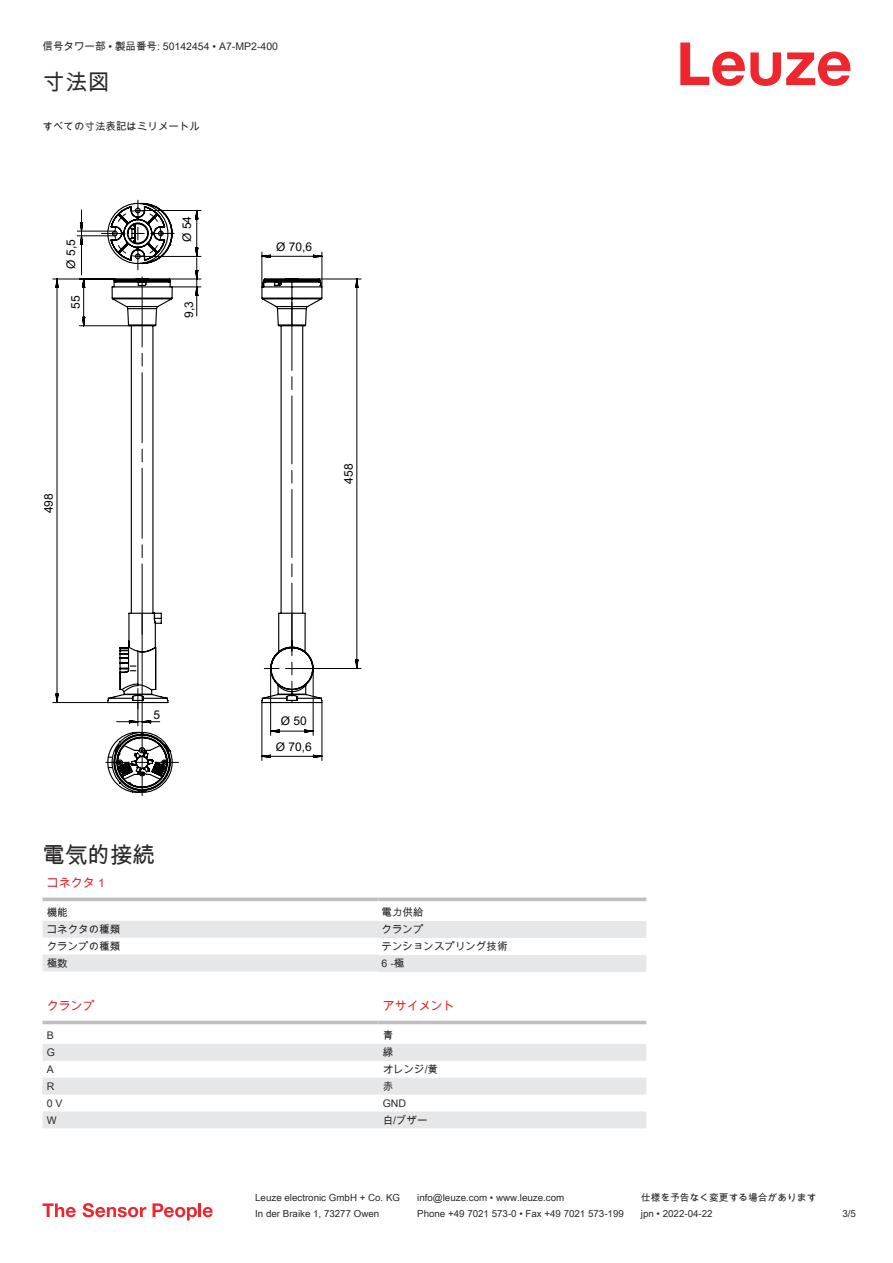
<style>
.page{position:relative;width:893px;height:1263px;background:#fff}
.page>*{position:absolute;margin:0;border:0;box-sizing:border-box;transform-origin:0 0}
.t1{font:22.5px "Arial Unicode MS";color:#2b292a}
.t2{font:12px "Arial";color:#000}
.t3{font:12px "Arial Unicode MS";color:#db2a30}
.t4{font:10.5px "Arial Unicode MS";color:#2b292a}
.t5{font:9.75px "Arial Unicode MS";color:#2b292a}
</style>
<div class="page">
<svg style="left:680px;top:43px;width:170px;height:43px"></svg>
<svg style="left:43px;top:921px;width:335px;height:50px"></svg>
<svg style="left:43px;top:897px;width:335px;height:4px"></svg>
<svg style="left:378px;top:897px;width:268px;height:4px"></svg>
<div style="left:378px;top:921px;width:268px;height:17px;background:#e6e7e9"></div>
<div style="left:378px;top:954px;width:268px;height:17px;background:#e6e7e9"></div>
<svg style="left:43px;top:1020px;width:603px;height:5px"></svg>
<svg style="left:43px;top:1044px;width:603px;height:84px;fill:#e6e7e9"></svg>
<hr style="left:43px;top:1021px;width:335px;height:3px;background:#bdbfc1">
<hr style="left:378px;top:1021px;width:268px;height:3px;background:#bdbfc1">
<svg style="left:43px;top:1203px;width:33px;height:14px"></svg>
<svg style="left:83px;top:1203px;width:63px;height:14px"></svg>
<svg style="left:153px;top:1203px;width:44px;height:17px"></svg>
<hr style="left:198px;top:1203px;width:3px;height:14px;background:#ed272d">
<svg style="left:203px;top:1207px;width:10px;height:10px"></svg>
<svg style="left:52px;top:278px;width:309px;height:426px"></svg>
<svg style="left:77px;top:200px;width:246px;height:596px"></svg>
<svg style="left:107px;top:202px;width:66px;height:591px"></svg>
<p class="t4" style="left:43px;top:39px;width:237px">信号タワー部 • 製品番号: 50142454 • A7-MP2-400</p>
<h1 class="t1" style="left:43px;top:66px;width:69px">寸法図</h1>
<p class="t4" style="left:43px;top:119px;width:159px">すべての寸法表記はミリメートル</p>
<p class="t2" style="left:66px;top:269px;width:31px;rotate:-90deg">Ø 5,5</p>
<p class="t2" style="left:182px;top:242px;width:28px;rotate:-90deg">Ø 54</p>
<p class="t2" style="left:71px;top:309px;width:15px;rotate:-90deg">55</p>
<p class="t2" style="left:184px;top:318px;width:18px;rotate:-90deg">9,3</p>
<p class="t2" style="left:44px;top:513px;width:22px;rotate:-90deg">498</p>
<p class="t2" style="left:154px;top:710px;width:8px">5</p>
<p class="t2" style="left:276px;top:242px;width:38px">Ø 70,6</p>
<p class="t2" style="left:344px;top:484px;width:22px;rotate:-90deg">458</p>
<p class="t2" style="left:281px;top:716px;width:28px">Ø 50</p>
<p class="t2" style="left:276px;top:742px;width:38px">Ø 70,6</p>
<h1 class="t1" style="left:43px;top:839px;width:114px">電気的接続</h1>
<p class="t3" style="left:47px;top:874px;width:60px">コネクタ 1</p>
<p class="t4" style="left:47px;top:905px;width:22px">機能</p>
<p class="t4" style="left:382px;top:905px;width:43px">電力供給</p>
<p class="t4" style="left:47px;top:922px;width:75px">コネクタの種類</p>
<p class="t4" style="left:382px;top:922px;width:43px">クランプ</p>
<p class="t4" style="left:47px;top:938px;width:75px">クランプの種類</p>
<p class="t4" style="left:382px;top:938px;width:127px">テンションスプリング技術</p>
<p class="t4" style="left:47px;top:955px;width:22px">極数</p>
<p class="t4" style="left:382px;top:955px;width:24px">6 -極</p>
<p class="t3" style="left:47px;top:997px;width:49px">クランプ</p>
<p class="t3" style="left:383px;top:997px;width:73px">アサイメント</p>
<p class="t4" style="left:47px;top:1028px;width:9px">B</p>
<p class="t4" style="left:383px;top:1028px;width:12px">青</p>
<p class="t4" style="left:47px;top:1045px;width:10px">G</p>
<p class="t4" style="left:383px;top:1045px;width:12px">緑</p>
<p class="t4" style="left:47px;top:1063px;width:9px">A</p>
<p class="t4" style="left:383px;top:1062px;width:57px">オレンジ/黄</p>
<p class="t4" style="left:47px;top:1080px;width:9px">R</p>
<p class="t4" style="left:383px;top:1078px;width:12px">赤</p>
<p class="t4" style="left:47px;top:1095px;width:17px">0 V</p>
<p class="t4" style="left:383px;top:1095px;width:25px">GND</p>
<p class="t4" style="left:47px;top:1114px;width:11px">W</p>
<p class="t4" style="left:383px;top:1112px;width:46px">白/ブザー</p>
<p class="t5" style="left:255px;top:1191px;width:146px">Leuze electronic GmbH + Co. KG</p>
<p class="t5" style="left:417px;top:1191px;width:149px">info@leuze.com • www.leuze.com</p>
<p class="t5" style="left:641px;top:1191px;width:177px">仕様を予告なく変更する場合があります</p>
<p class="t5" style="left:255px;top:1206px;width:126px">In der Braike 1, 73277 Owen</p>
<p class="t5" style="left:417px;top:1206px;width:208px">Phone +49 7021 573-0 • Fax +49 7021 573-199</p>
<p class="t5" style="left:641px;top:1206px;width:73px">jpn • 2022-04-22</p>
<p class="t5" style="left:842px;top:1206px;width:15px">3 /5</p>
</div>
